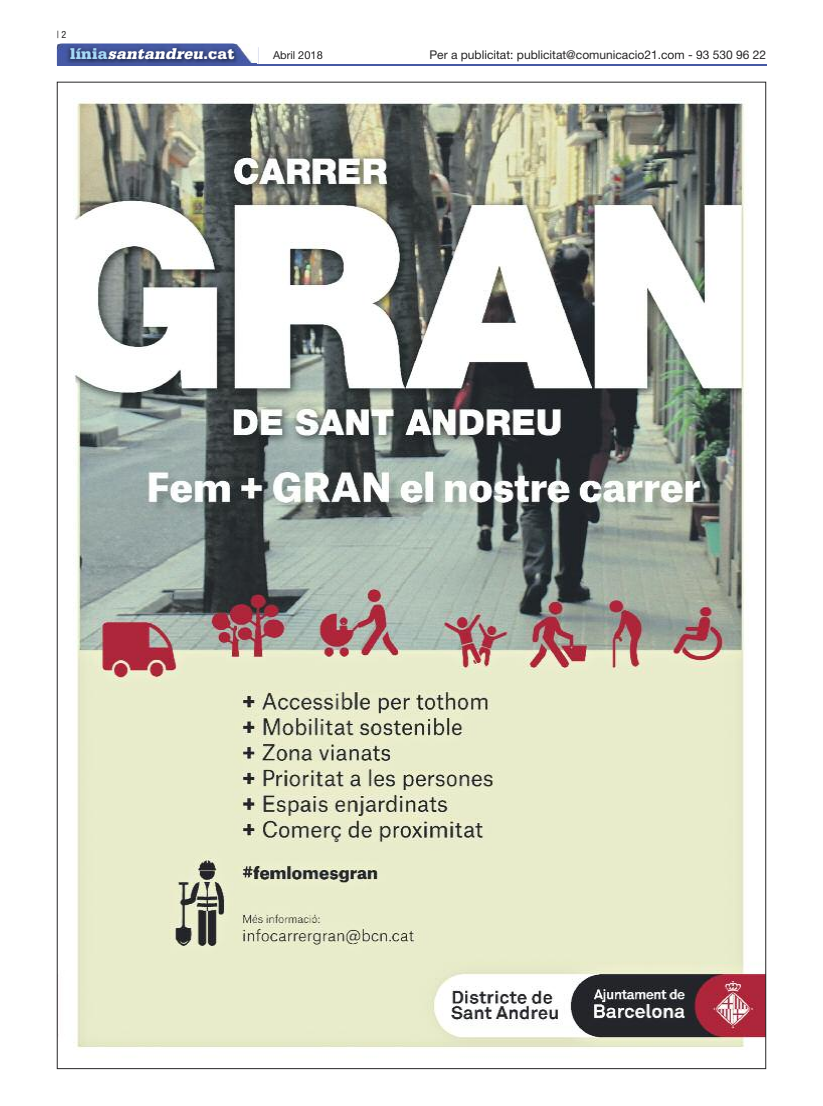
<style>
.page{position:relative;width:823px;height:1106px;background:#fff}
.page>*{position:absolute;margin:0;border:0;box-sizing:border-box;transform-origin:0 0}
.t1{font:italic 900 16px "Serifa";color:#fff}
.t2{font:12px "Helvetica Neue";color:#272627}
.t3{font:11px "Helvetica Neue";color:#272627}
.t4{font:condensed 10px "Helvetica Neue";color:#272627}
.s1{font-style:normal;color:#a7d8f7}
.s2{font-style:normal}
</style>
<div class="page">
<hr style="left:57px;top:64px;width:708px;height:1px;background:#4659a4">
<img style="left:56px;top:43px;width:200px;height:23px">
<img style="left:57px;top:44px;width:199px;height:21px">
<img style="left:73px;top:98px;width:690px;height:951px">
<p class="t4" style="left:57px;top:31px;width:11px">|2</p>
<h1 class="t1" style="left:70px;top:48px;width:166px"><span class="s1">l í n i a</span> santandreu<span class="s2">. c a t</span></h1>
<p class="t3" style="left:273px;top:48px;width:51px">Abril 2018</p>
<p class="t2" style="left:429px;top:48px;width:338px">Per a publicitat: publicitat@comunicacio21.com - 93 530 96 22</p>
</div>
